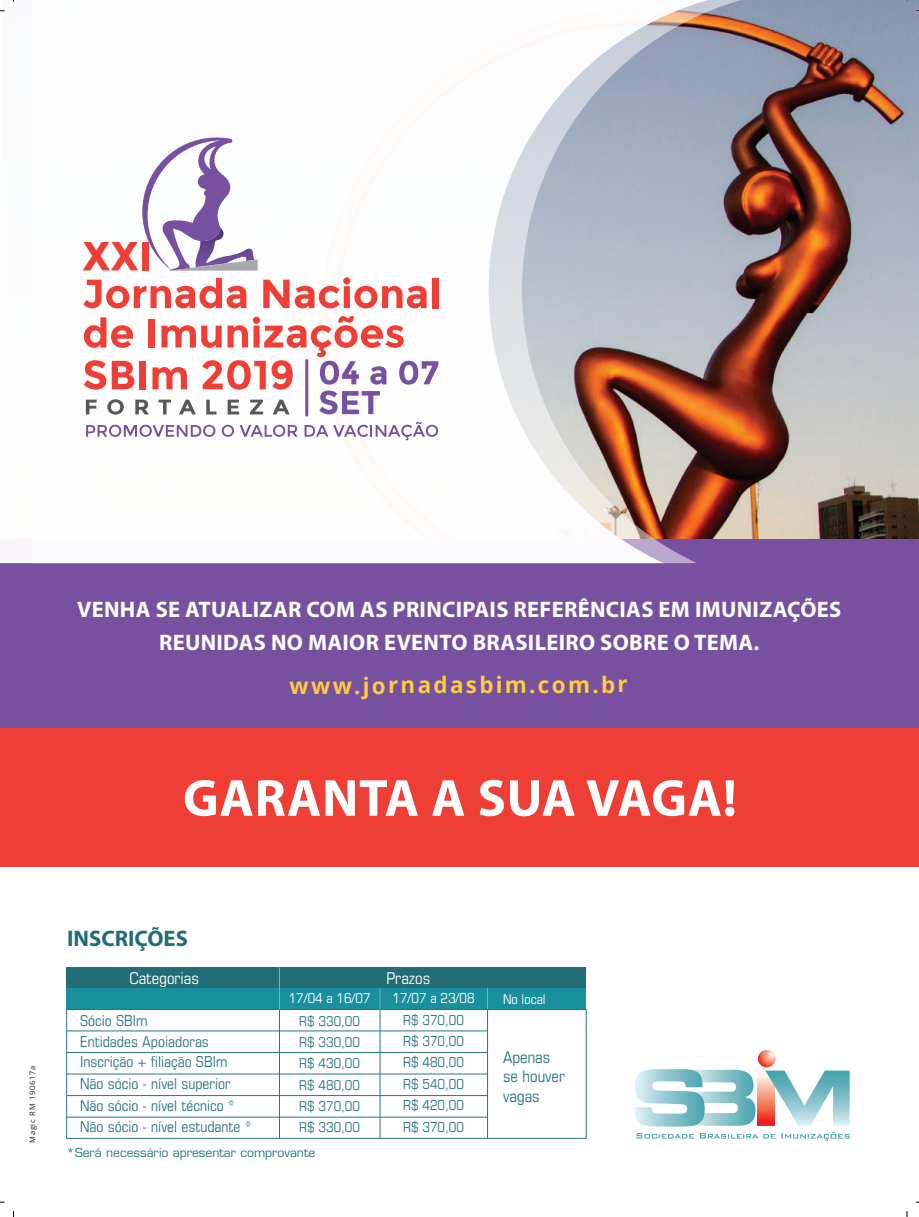
<style>
.page{position:relative;width:919px;height:1217px;background:#fff}
.page>*{position:absolute;margin:0;border:0;box-sizing:border-box;transform-origin:0 0}
.t1{font:700 52.5px "Myriad Pro";letter-spacing:.015em;color:#fff}
.t2{font:700 22.5px/33.6px "Myriad Pro";letter-spacing:.015em;color:#fff;text-align:center}
.t3{font:700 22.5px "Open Sans";letter-spacing:.095em;color:#fecc3e}
.t4{font:700 22.5px "Myriad Pro";color:#226d76}
.t5{font:condensed 16.2px/19.5px "Eurostile LT Std";color:#2a757d}
.t6{font:condensed 16.2px "Eurostile LT Std";color:#fff}
.t7{font:condensed 15px/21.5px "Eurostile LT Std";color:#2a757d}
.t8{font:condensed 13.8px/21.3px "Eurostile LT Std";color:#2a757d;text-align:justify}
.t9{font:condensed 13.8px "Eurostile LT Std";color:#fff}
.t10{font:condensed 13.5px/21px "Eurostile LT Std";color:#2a757d;text-align:justify}
.t11{font:condensed 13.5px "Eurostile LT Std";color:#fff}
.t12{font:12.15px "Eurostile LT Std";color:#2a757d}
.t13{font:7.5px "Open Sans";letter-spacing:.1em;color:#231f20}
</style>
<div class="page">
<img style="left:747px;top:0;width:171px;height:538px">
<div style="left:1px;top:716px;width:917px;height:150px;background:#ee3e35"></div>
<div style="left:1px;top:538px;width:917px;height:189px;background:#7750a0"></div>
<img style="left:714px;top:0;width:33px;height:539px">
<svg style="left:1px;top:0;width:713px;height:563px"></svg>
<svg style="left:83px;top:278px;width:163px;height:30px"></svg>
<svg style="left:263px;top:279px;width:26px;height:29px"></svg>
<svg style="left:295px;top:277px;width:131px;height:31px"></svg>
<div style="left:432px;top:278px;width:6px;height:30px;background:#ee3e35"></div>
<svg style="left:83px;top:137px;width:174px;height:133px"></svg>
<svg style="left:84px;top:316px;width:354px;height:98px"></svg>
<hr style="left:305px;top:360px;width:3px;height:55px;background:#7750a0">
<svg style="left:86px;top:424px;width:129px;height:13px"></svg>
<svg style="left:222px;top:424px;width:75px;height:13px"></svg>
<svg style="left:304px;top:422px;width:134px;height:18px"></svg>
<div style="left:67px;top:967px;width:519px;height:21px;background:#226d76"></div>
<div style="left:67px;top:987px;width:519px;height:21px;background:#18909d"></div>
<hr style="left:487px;top:987px;width:1px;height:151px;background:#2a757d">
<hr style="left:67px;top:1051px;width:420px;height:1px;background:#2a757d">
<hr style="left:67px;top:1030px;width:420px;height:1px;background:#2a757d">
<hr style="left:67px;top:1073px;width:420px;height:1px;background:#2a757d">
<hr style="left:67px;top:1094px;width:420px;height:1px;background:#2a757d">
<hr style="left:67px;top:1116px;width:420px;height:1px;background:#2a757d">
<div style="left:66px;top:1008px;width:520px;height:130px;border:1px solid #2a757d"></div>
<hr style="left:380px;top:987px;width:1px;height:150px;background:#2a757d">
<hr style="left:279px;top:987px;width:1px;height:150px;background:#2a757d">
<hr style="left:279px;top:967px;width:1px;height:42px;background:#54c5cf">
<svg style="left:380px;top:988px;width:1px;height:21px"></svg>
<svg style="left:487px;top:988px;width:1px;height:21px"></svg>
<svg style="left:635px;top:1069px;width:214px;height:71px"></svg>
<svg style="left:757px;top:1049px;width:18px;height:18px"></svg>
<h2 class="t2" style="left:77px;top:591px;width:765px">VENHA SE ATUALIZAR COM AS PRINCIPAIS REFERÊNCIAS EM IMUNIZAÇÕES<br>REUNIDAS NO MAIOR EVENTO BRASILEIRO SOBRE O TEMA.</h2>
<h2 class="t3" style="left:289px;top:669px;width:340px">www.jornadasbim.com.br</h2>
<h1 class="t1" style="left:183px;top:763px;width:555px">GARANTA A SUA VAGA!</h1>
<p class="t13" style="left:27px;top:1142px;width:78px;rotate:-90deg">Magic RM 190617a</p>
<h2 class="t4" style="left:67px;top:923px;width:122px">INSCRIÇÕES</h2>
<p class="t6" style="left:129px;top:967px;width:71px">Categorias</p>
<p class="t6" style="left:386px;top:967px;width:45px">Prazos</p>
<p class="t11" style="left:288px;top:990px;width:83px">17/04 a 16/07</p>
<p class="t10" style="left:299px;top:1009px;width:62px">R$ 330,00</p>
<p class="t10" style="left:299px;top:1052px;width:62px">R$ 430,00<br>R$ 480,00<br>R$ 370,00<br>R$ 330,00</p>
<p class="t9" style="left:392px;top:989px;width:83px">17/07 a 23/08</p>
<p class="t8" style="left:403px;top:1008px;width:62px">R$ 370,00</p>
<p class="t7" style="left:80px;top:1008px;width:69px">Sócio SBIm</p>
<p class="t7" style="left:80px;top:1050px;width:173px">Inscrição + filiação SBIm<br>Não sócio - nível superior<br>Não sócio - nível técnico *<br>Não sócio - nível estudante *</p>
<p class="t7" style="left:80px;top:1030px;width:130px">Entidades Apoiadoras</p>
<p class="t10" style="left:299px;top:1031px;width:62px">R$ 330,00</p>
<p class="t8" style="left:403px;top:1029px;width:62px">R$ 370,00<br>R$ 480,00<br>R$ 540,00<br>R$ 420,00<br>R$ 370,00</p>
<p class="t12" style="left:67px;top:1144px;width:250px">*Será necessário apresentar comprovante</p>
<p class="t11" style="left:503px;top:991px;width:44px">No local</p>
<p class="t5" style="left:503px;top:1046px;width:63px">Apenas se houver vagas</p>
</div>
